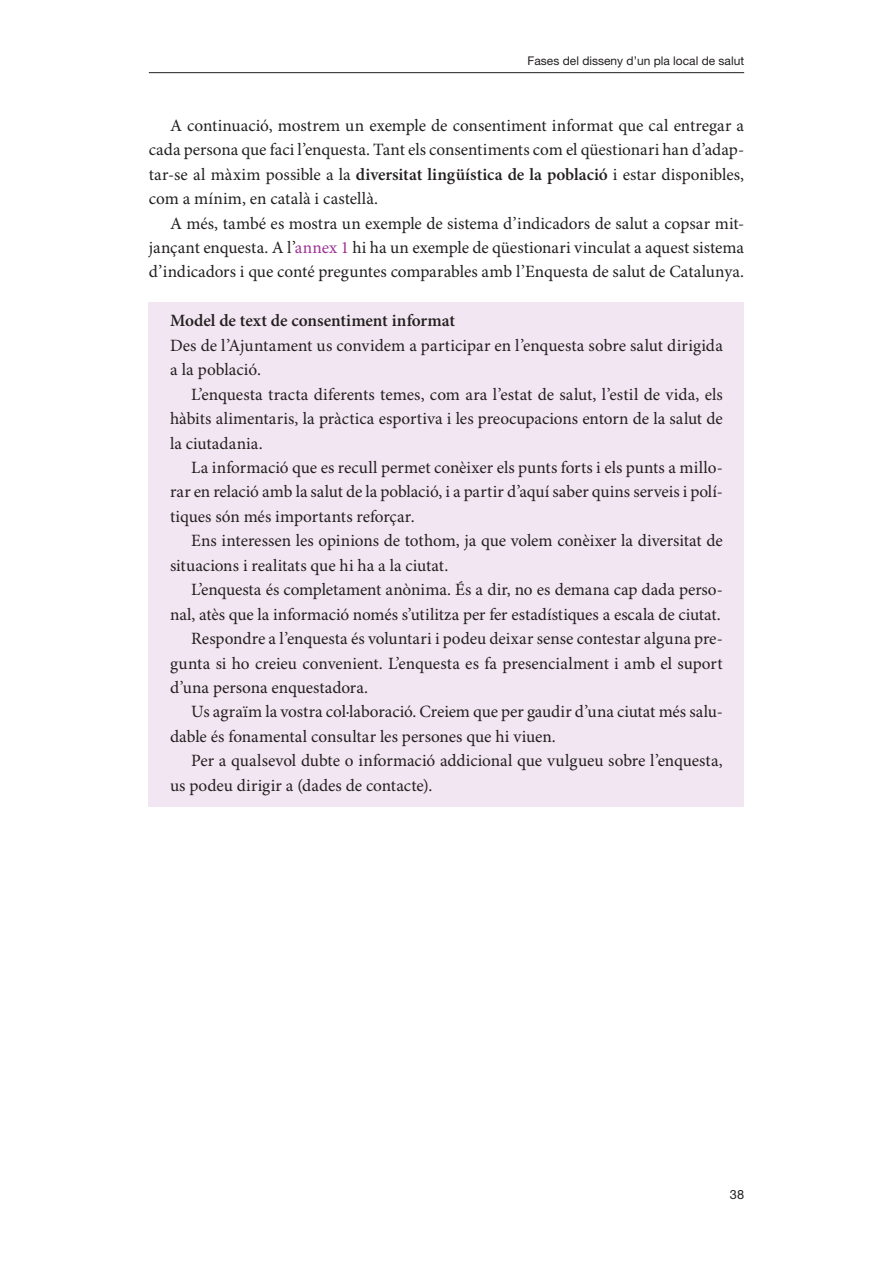
<style>
.page{position:relative;width:893px;height:1263px;background:#fff}
.page>*{position:absolute;margin:0;border:0;box-sizing:border-box;transform-origin:0 0}
.t1{font:17.25px/24.5px "Minion Pro";letter-spacing:-.01em;color:#231f20;text-align:justify}
.t2{font:600 17.25px "Minion Pro";letter-spacing:-.005em;color:#231f20}
.t3{font:12.75px "Helvetica Neue LT Std";color:#231f20}
.t4{font:12px "Helvetica Neue LT Std";color:#231f20}
.s1{font-weight:600}
.s2{color:#9c3393}
</style>
<div class="page">
<hr style="left:149px;top:72px;width:595px;height:1px;background:#231f20">
<div style="left:149px;top:302px;width:595px;height:505px;background:#f1e6f1"></div>
<p class="t4" style="left:528px;top:53px;width:218px">Fases del disseny d’un pla local de salut</p>
<p class="t1" style="left:149px;top:114px;width:597px;text-indent:21px">A continuació, mostrem un exemple de consentiment informat que cal entregar a cada persona que faci l’enquesta. Tant els consentiments com el qüestionari han d’adap&shy;tar-se al màxim possible a la <span class="s1">diversitat lingüística de la població</span> i estar disponibles, com a mínim, en català i castellà.</p>
<p class="t1" style="left:149px;top:211px;width:597px;text-indent:21px">A més, també es mostra un exemple de sistema d’indicadors de salut a copsar mit&shy;jançant enquesta. A l’<span class="s2">annex 1</span> hi ha un exemple de qüestionari vinculat a aquest sistema d’indicadors i que conté preguntes comparables amb l’Enquesta de salut de Catalunya.</p>
<p class="t2" style="left:170px;top:310px;width:287px">Model de text de consentiment informat</p>
<p class="t1" style="left:170px;top:334px;width:554px">Des de l’Ajuntament us convidem a participar en l’enquesta sobre salut dirigida a la població.</p>
<p class="t1" style="left:170px;top:383px;width:554px;text-indent:21px">L’enquesta tracta diferents temes, com ara l’estat de salut, l’estil de vida, els hàbits alimentaris, la pràctica esportiva i les preocupacions entorn de la salut de la ciutadania.</p>
<p class="t1" style="left:170px;top:456px;width:554px;text-indent:21px">La informació que es recull permet conèixer els punts forts i els punts a millo&shy;rar en relació amb la salut de la població, i a partir d’aquí saber quins serveis i polí&shy;tiques són més importants reforçar.</p>
<p class="t1" style="left:170px;top:529px;width:554px;text-indent:21px">Ens interessen les opinions de tothom, ja que volem conèixer la diversitat de situacions i realitats que hi ha a la ciutat.</p>
<p class="t1" style="left:191px;top:578px;width:533px">L’enquesta és completament anònima. És a dir, no es demana cap dada perso-</p>
<p class="t1" style="left:170px;top:603px;width:552px">nal, atès que la informació només s’utilitza per fer estadístiques a escala de ciutat.</p>
<p class="t1" style="left:191px;top:627px;width:533px">Respondre a l’enquesta és voluntari i podeu deixar sense contestar alguna pre-</p>
<p class="t1" style="left:170px;top:651px;width:554px">gunta si ho creieu convenient. L’enquesta es fa presencialment i amb el suport</p>
<p class="t1" style="left:170px;top:676px;width:200px">d’una persona enquestadora.</p>
<p class="t1" style="left:191px;top:700px;width:533px">Us agraïm la vostra col·laboració. Creiem que per gaudir d’una ciutat més salu-</p>
<p class="t1" style="left:170px;top:725px;width:387px">dable és fonamental consultar les persones que hi viuen.</p>
<p class="t1" style="left:191px;top:749px;width:533px">Per a qualsevol dubte o informació addicional que vulgueu sobre l’enquesta,</p>
<p class="t1" style="left:170px;top:774px;width:264px">us podeu dirigir a (dades de contacte).</p>
<p class="t3" style="left:730px;top:1186px;width:16px">38</p>
</div>
